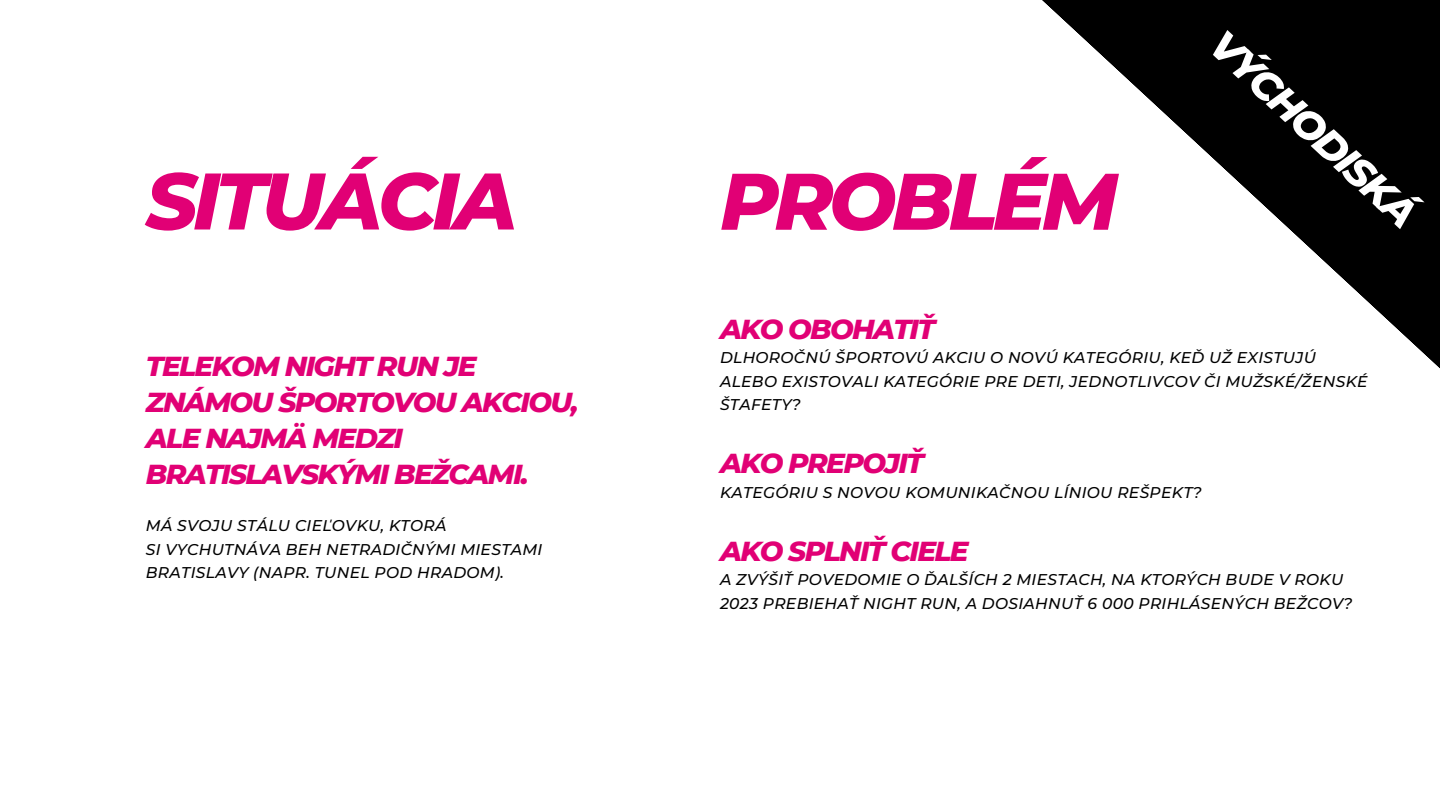
<style>
.page{position:relative;width:1440px;height:810px;background:#fff}
.page>*{position:absolute;margin:0;border:0;box-sizing:border-box;transform-origin:0 0}
.t1{font:italic 800 80px "Montserrat";letter-spacing:-.06em;color:#e10075}
.t2{font:italic 800 40px "Montserrat";color:#fff}
.t3{font:italic 800 28px/36px "Montserrat";letter-spacing:-.06em;color:#e10075}
.t4{font:italic 500 15.5px/23.2px "Montserrat";letter-spacing:.02em;color:#000}
</style>
<div class="page">
<svg style="left:1042px;top:0;width:398px;height:369px"></svg>
<h1 class="t1" style="left:146px;top:152px;width:373px">SITUÁCIA</h1>
<h3 class="t3" style="left:146px;top:348px;width:434px">TELEKOM NIGHT RUN JE<br>ZNÁMOU ŠPORTOVOU AKCIOU,<br>ALE NAJMÄ MEDZI<br>BRATISLAVSKÝMI BEŽCAMI.</h3>
<p class="t4" style="left:146px;top:514px;width:398px">MÁ SVOJU STÁLU CIEĽOVKU, KTORÁ<br>SI VYCHUTNÁVA BEH NETRADIČNÝMI MIESTAMI<br>BRATISLAVY (NAPR. TUNEL POD HRADOM).</p>
<h1 class="t1" style="left:720px;top:152px;width:399px">PROBLÉM</h1>
<h3 class="t3" style="left:720px;top:311px;width:217px">AKO OBOHATIŤ</h3>
<h2 class="t2" style="left:1233px;top:20px;width:268px;rotate:43deg">VÝCHODISKÁ</h2>
<p class="t4" style="left:720px;top:346px;width:649px">DLHOROČNÚ ŠPORTOVÚ AKCIU O NOVÚ KATEGÓRIU, KEĎ UŽ EXISTUJÚ<br>ALEBO EXISTOVALI KATEGÓRIE PRE DETI, JEDNOTLIVCOV ČI MUŽSKÉ/ŽENSKÉ<br>ŠTAFETY?</p>
<h3 class="t3" style="left:720px;top:445px;width:206px">AKO PREPOJIŤ</h3>
<p class="t4" style="left:720px;top:480px;width:483px">KATEGÓRIU S NOVOU KOMUNIKAČNOU LÍNIOU REŠPEKT?</p>
<h3 class="t3" style="left:720px;top:533px;width:250px">AKO SPLNIŤ CIELE</h3>
<p class="t4" style="left:720px;top:568px;width:634px">A ZVÝŠIŤ POVEDOMIE O ĎALŠÍCH 2 MIESTACH, NA KTORÝCH BUDE V ROKU<br>2023 PREBIEHAŤ NIGHT RUN, A DOSIAHNUŤ 6 000 PRIHLÁSENÝCH BEŽCOV?</p>
</div>
